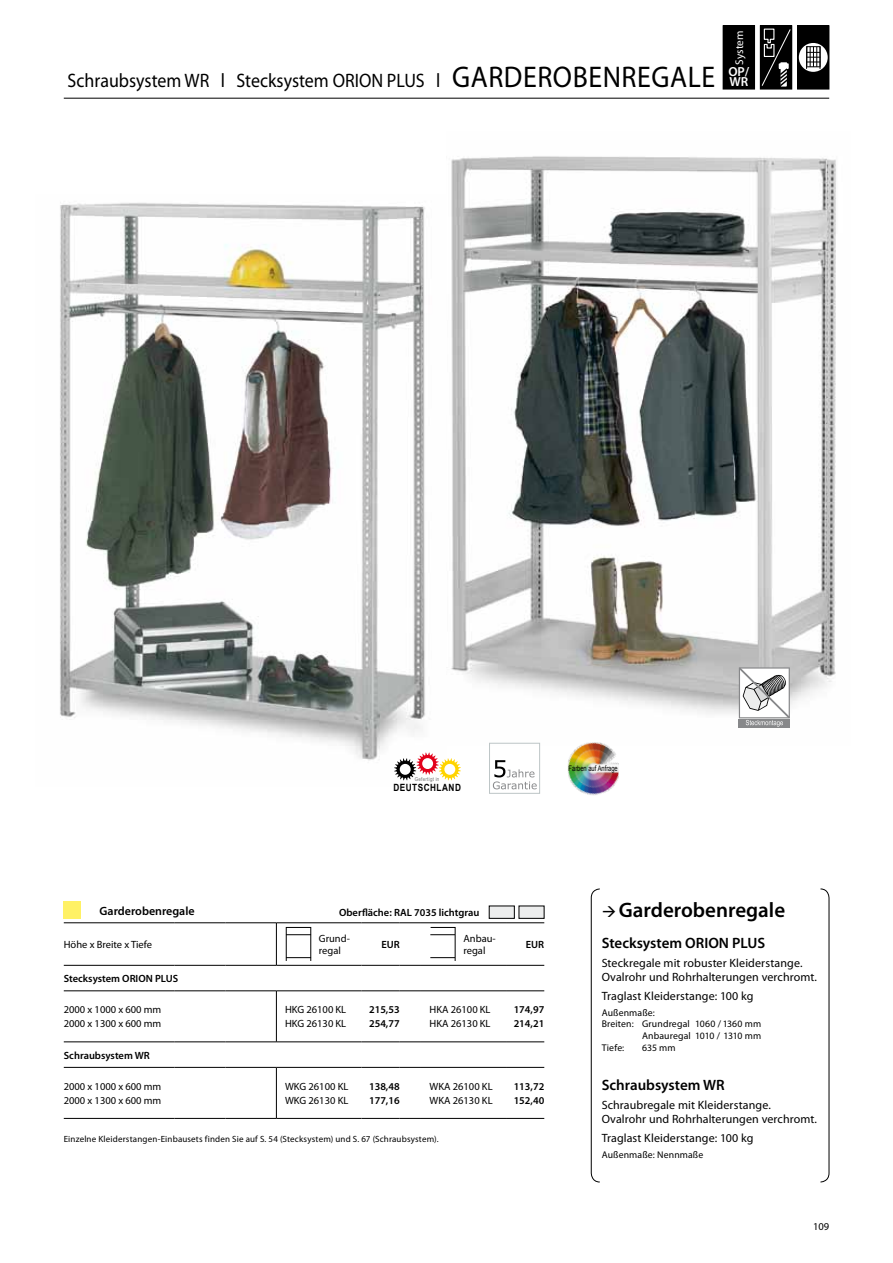
<style>
.page{position:relative;width:893px;height:1263px;background:#fff}
.page>*{position:absolute;margin:0;border:0;box-sizing:border-box;transform-origin:0 0}
.t1{font:30px "Myriad Pro";letter-spacing:.02em;color:#000;scale:.93 1}
.t2{font:600 21px "Myriad Pro";color:#000}
.t3{font:19.5px "Myriad Pro";color:#000;scale:.92 1}
.t4{font:600 15px "Myriad Pro";color:#000}
.t5{font:600 13.2px "Myriad Pro";color:#fff}
.t6{font:12px/14.4px "Myriad Pro";letter-spacing:.01em;color:#000}
.t7{font:600 12px "Myriad Pro";color:#000}
.t8{font:11.25px "Myriad Pro";letter-spacing:-.005em;color:#fff}
.t9{font:10.5px/13.6px "Myriad Pro";color:#000}
.t10{font:600 10.5px/13.6px "Myriad Pro";color:#000}
.t11{font:700 10.05px "Arial Narrow";letter-spacing:.05em;color:#000}
.t12{font:9.75px "Myriad Pro";letter-spacing:.015em;color:#000}
.t13{font:9px "Myriad Pro";letter-spacing:.02em;color:#000}
.t14{font:7.65px "Arial";color:#000;scale:.75 1}
.t15{font:5.4px "Arial Narrow";letter-spacing:.05em;color:#707172}
.s1{font-size:30px}
</style>
<div class="page">
<hr style="left:64px;top:98px;width:765px;height:1px;background:#000">
<div style="left:797px;top:26px;width:32px;height:63px;background:#000"></div>
<svg style="left:799px;top:43px;width:29px;height:29px"></svg>
<svg style="left:806px;top:46px;width:15px;height:21px"></svg>
<div style="left:723px;top:26px;width:31px;height:63px;background:#000"></div>
<div style="left:723px;top:26px;width:32px;height:63px;border:1px solid #000"></div>
<svg style="left:762px;top:28px;width:28px;height:59px;background:#2d2d2d"></svg>
<div style="left:760px;top:26px;width:32px;height:63px;border:1px solid #000"></div>
<img style="left:60px;top:203px;width:365px;height:558px">
<img style="left:451px;top:156px;width:385px;height:587px">
<img style="left:568px;top:742px;width:51px;height:53px">
<svg style="left:493px;top:760px;width:44px;height:29px"></svg>
<div style="left:489px;top:743px;width:51px;height:51px;border:1px solid #bdc5c6"></div>
<svg style="left:394px;top:752px;width:67px;height:29px"></svg>
<svg style="left:591px;top:888px;width:9px;height:294px"></svg>
<svg style="left:820px;top:888px;width:9px;height:294px"></svg>
<svg style="left:739px;top:667px;width:51px;height:60px"></svg>
<hr style="left:64px;top:922px;width:110px;height:1px;background:#000">
<hr style="left:174px;top:922px;width:51px;height:1px;background:#000">
<hr style="left:225px;top:922px;width:51px;height:1px;background:#000">
<hr style="left:276px;top:922px;width:85px;height:1px;background:#000">
<hr style="left:361px;top:922px;width:39px;height:1px;background:#000">
<svg style="left:400px;top:922px;width:21px;height:1px"></svg>
<hr style="left:421px;top:922px;width:85px;height:1px;background:#000">
<hr style="left:506px;top:922px;width:38px;height:1px;background:#000">
<hr style="left:64px;top:965px;width:110px;height:1px;background:#000">
<hr style="left:174px;top:965px;width:51px;height:1px;background:#000">
<hr style="left:225px;top:965px;width:51px;height:1px;background:#000">
<hr style="left:276px;top:965px;width:85px;height:1px;background:#000">
<hr style="left:361px;top:965px;width:39px;height:1px;background:#000">
<svg style="left:400px;top:965px;width:21px;height:1px"></svg>
<hr style="left:421px;top:965px;width:85px;height:1px;background:#000">
<hr style="left:506px;top:965px;width:38px;height:1px;background:#000">
<hr style="left:64px;top:990px;width:110px;height:1px;background:#000">
<hr style="left:174px;top:990px;width:51px;height:1px;background:#000">
<hr style="left:225px;top:990px;width:51px;height:1px;background:#000">
<hr style="left:276px;top:990px;width:85px;height:1px;background:#000">
<hr style="left:361px;top:990px;width:39px;height:1px;background:#000">
<svg style="left:400px;top:990px;width:21px;height:1px"></svg>
<hr style="left:421px;top:990px;width:85px;height:1px;background:#000">
<hr style="left:506px;top:990px;width:38px;height:1px;background:#000">
<hr style="left:64px;top:1041px;width:110px;height:1px;background:#000">
<hr style="left:174px;top:1041px;width:51px;height:1px;background:#000">
<hr style="left:225px;top:1041px;width:51px;height:1px;background:#000">
<hr style="left:276px;top:1041px;width:85px;height:1px;background:#000">
<hr style="left:361px;top:1041px;width:39px;height:1px;background:#000">
<svg style="left:400px;top:1041px;width:21px;height:1px"></svg>
<hr style="left:421px;top:1041px;width:85px;height:1px;background:#000">
<hr style="left:506px;top:1041px;width:38px;height:1px;background:#000">
<hr style="left:64px;top:1067px;width:110px;height:1px;background:#000">
<hr style="left:174px;top:1067px;width:51px;height:1px;background:#000">
<hr style="left:225px;top:1067px;width:51px;height:1px;background:#000">
<hr style="left:276px;top:1067px;width:85px;height:1px;background:#000">
<hr style="left:361px;top:1067px;width:39px;height:1px;background:#000">
<svg style="left:400px;top:1067px;width:21px;height:1px"></svg>
<hr style="left:421px;top:1067px;width:85px;height:1px;background:#000">
<hr style="left:506px;top:1067px;width:38px;height:1px;background:#000">
<hr style="left:64px;top:1118px;width:110px;height:1px;background:#000">
<hr style="left:174px;top:1118px;width:51px;height:1px;background:#000">
<hr style="left:225px;top:1118px;width:51px;height:1px;background:#000">
<hr style="left:276px;top:1118px;width:85px;height:1px;background:#000">
<hr style="left:361px;top:1118px;width:39px;height:1px;background:#000">
<svg style="left:400px;top:1118px;width:21px;height:1px"></svg>
<hr style="left:421px;top:1118px;width:85px;height:1px;background:#000">
<hr style="left:506px;top:1118px;width:38px;height:1px;background:#000">
<hr style="left:276px;top:991px;width:1px;height:51px;background:#000">
<hr style="left:276px;top:1067px;width:1px;height:51px;background:#000">
<hr style="left:276px;top:923px;width:1px;height:42px;background:#000">
<svg style="left:430px;top:927px;width:26px;height:34px"></svg>
<svg style="left:286px;top:934px;width:25px;height:1px"></svg>
<svg style="left:286px;top:957px;width:25px;height:1px"></svg>
<div style="left:64px;top:901px;width:17px;height:17px;background:#fff165"></div>
<div style="left:489px;top:906px;width:25px;height:12px;background:#eceded"></div>
<div style="left:519px;top:906px;width:25px;height:12px;background:#eceded"></div>
<h3 class="t3" style="left:68px;top:68px;width:438px">Schraubsystem WR l Stecksystem ORION PLUS l <span class="s1">gard</span></h3>
<h1 class="t1" style="left:523px;top:58px;width:208px">erobenregale</h1>
<p class="t8" style="left:732px;top:65px;width:35px;rotate:-90deg">System</p>
<p class="t5" style="left:729px;top:74px;width:20px">WR</p>
<p class="t5" style="left:728px;top:63px;width:22px">OP/</p>
<p class="t15" style="left:415px;top:775px;width:26px">Gefertigt in</p>
<p class="t11" style="left:393px;top:779px;width:69px">DEUTSCHLAND</p>
<p class="t14" style="left:569px;top:763px;width:67px">Farben auf Anfrage</p>
<p class="t7" style="left:100px;top:903px;width:97px">Garderobenregale</p>
<p class="t9" style="left:64px;top:937px;width:90px">Höhe x Breite x Tiefe</p>
<p class="t9" style="left:319px;top:932px;width:32px;line-height:12.6px">Grund&shy;regal</p>
<p class="t10" style="left:381px;top:937px;width:20px">EUR</p>
<p class="t9" style="left:463px;top:932px;width:34px;line-height:12.6px">Anbau&shy;regal</p>
<p class="t10" style="left:526px;top:937px;width:20px">EUR</p>
<p class="t10" style="left:64px;top:971px;width:116px">Stecksystem ORION PLUS</p>
<p class="t9" style="left:64px;top:1003px;width:99px">2000 x 1000 x 600 mm<br>2000 x 1300 x 600 mm</p>
<p class="t9" style="left:285px;top:1003px;width:63px">HKG 26100 KL<br>HKG 26130 KL</p>
<p class="t10" style="left:369px;top:1003px;width:32px">215,53<br>254,77</p>
<p class="t9" style="left:429px;top:1003px;width:63px">HKA 26100 KL<br>HKA 26130 KL</p>
<p class="t10" style="left:514px;top:1003px;width:32px">174,97<br>214,21</p>
<p class="t10" style="left:64px;top:1048px;width:88px">Schraubsystem WR</p>
<p class="t9" style="left:64px;top:1079px;width:99px">2000 x 1000 x 600 mm<br>2000 x 1300 x 600 mm</p>
<p class="t9" style="left:285px;top:1079px;width:65px">WKG 26100 KL<br>WKG 26130 KL</p>
<p class="t10" style="left:369px;top:1079px;width:32px">138,48<br>177,16</p>
<p class="t9" style="left:429px;top:1079px;width:65px">WKA 26100 KL<br>WKA 26130 KL</p>
<p class="t10" style="left:514px;top:1079px;width:32px">113,72<br>152,40</p>
<p class="t10" style="left:339px;top:905px;width:142px">Oberfläche: RAL 7035 lichtgrau</p>
<p class="t13" style="left:64px;top:1133px;width:376px">Einzelne Kleiderstangen-Einbausets finden Sie auf S. 54 (Stecksystem) und S. 67 (Schraubsystem).</p>
<h2 class="t2" style="left:602px;top:897px;width:185px">→Garderobenregale</h2>
<p class="t4" style="left:602px;top:933px;width:165px">Stecksystem ORION PLUS</p>
<p class="t6" style="left:602px;top:955px;width:217px">Steckregale mit robuster Kleiderstange.<br>Ovalrohr und Rohrhalterungen verchromt.</p>
<p class="t6" style="left:602px;top:988px;width:153px">Traglast Kleiderstange: 100 kg</p>
<p class="t12" style="left:602px;top:1006px;width:55px">Außenmaße:</p>
<p class="t12" style="left:602px;top:1018px;width:161px">Breiten: Grundregal 1060 / 1360 mm</p>
<p class="t12" style="left:642px;top:1030px;width:121px">Anbauregal 1010 / 1310 mm</p>
<p class="t12" style="left:602px;top:1041px;width:24px">Tiefe:</p>
<p class="t12" style="left:642px;top:1041px;width:35px">635 mm</p>
<p class="t4" style="left:602px;top:1075px;width:124px">Schraubsystem WR</p>
<p class="t6" style="left:602px;top:1097px;width:217px">Schraubregale mit Kleiderstange.<br>Ovalrohr und Rohrhalterungen verchromt.</p>
<p class="t6" style="left:602px;top:1130px;width:153px">Traglast Kleiderstange: 100 kg</p>
<p class="t12" style="left:602px;top:1148px;width:103px">Außenmaße: Nennmaße</p>
<p class="t9" style="left:813px;top:1220px;width:18px">109</p>
</div>
